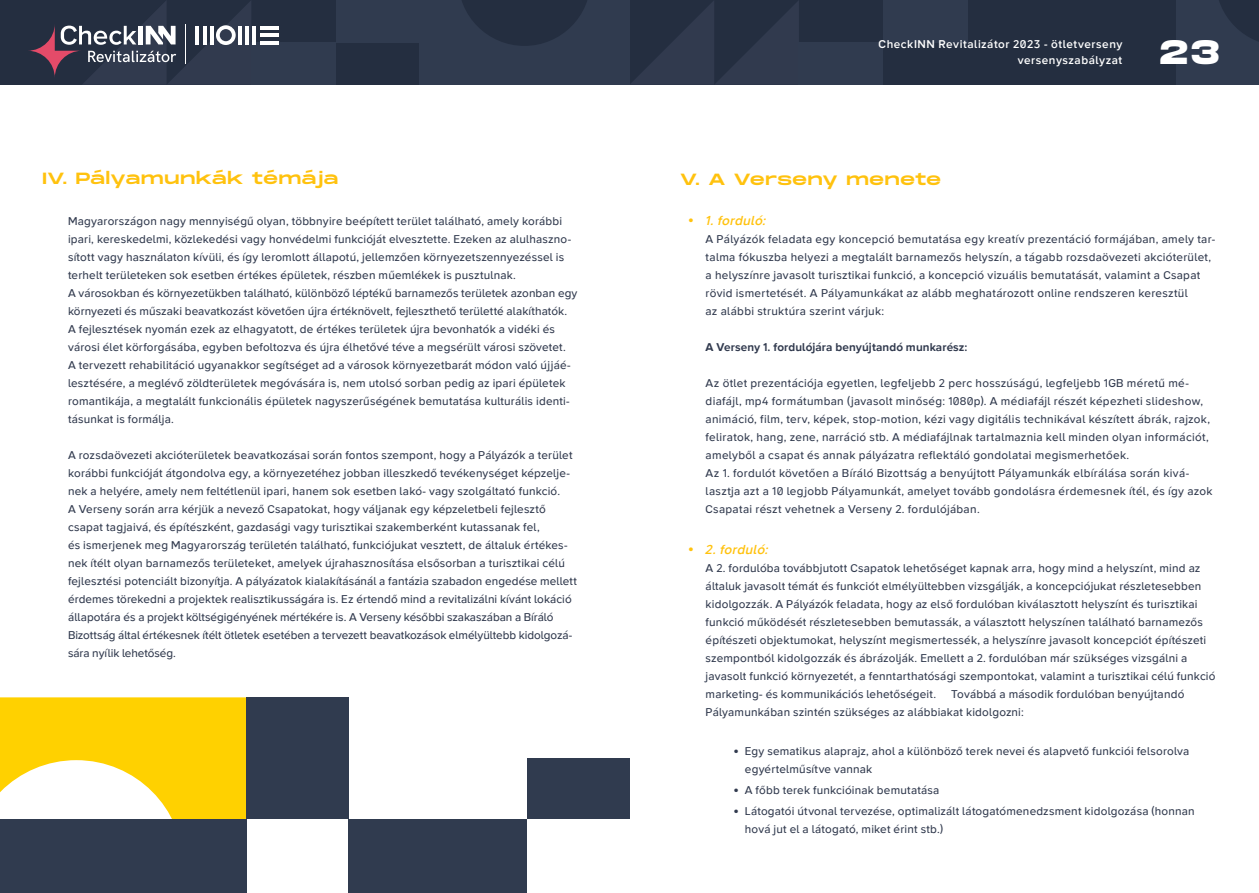
<style>
.page{position:relative;width:1259px;height:893px;background:#fff}
.page>*{position:absolute;margin:0;border:0;box-sizing:border-box;transform-origin:0 0}
.t1{font:700 33.75px "Monument Extended";color:#fff}
.t2{font:16.5px "Monument Extended";letter-spacing:.04em;color:#ffc20e}
.t3{font:italic 600 13.5px "Wonder Unit Sans";letter-spacing:.015em;color:#ffc20e}
.t4{font:500 11.7px/18px "Wonder Unit Sans";letter-spacing:.015em;color:#313a4e}
.t5{font:600 11.7px/16.5px "Wonder Unit Sans";letter-spacing:.045em;color:#fff;text-align:right}
.t6{font:700 11.7px "Wonder Unit Sans";letter-spacing:.01em;color:#313a4e}
.s1{font-family:"Myriad Pro";font-weight:400;font-style:normal;font-size:18px}
.s2{font-size:6px}
</style>
<div class="page">
<svg style="left:0;top:697px;width:246px;height:122px;fill:#ffd100"></svg>
<div style="left:0;top:0;width:1259px;height:85px;background:#242e40"></div>
<svg style="left:629px;top:0;width:170px;height:85px"></svg>
<div style="left:251px;top:42px;width:85px;height:43px;background:#303b4f"></div>
<div style="left:799px;top:42px;width:84px;height:42px;background:#303b4f"></div>
<div style="left:336px;top:0;width:85px;height:42px;background:#303b4f"></div>
<div style="left:883px;top:0;width:84px;height:42px;background:#303b4f"></div>
<div style="left:419px;top:0;width:210px;height:85px;background:#303b4f"></div>
<div style="left:1176px;top:0;width:83px;height:85px;background:#303b4f"></div>
<svg style="left:462px;top:0;width:125px;height:46px"></svg>
<svg style="left:1219px;top:0;width:40px;height:42px"></svg>
<hr style="left:252px;top:26px;width:4px;height:19px;background:#fff">
<hr style="left:260px;top:41px;width:18px;height:4px;background:#fff">
<hr style="left:260px;top:33px;width:18px;height:4px;background:#fff">
<hr style="left:260px;top:26px;width:18px;height:4px;background:#fff">
<svg style="left:28px;top:1px;width:223px;height:83px"></svg>
<div style="left:246px;top:697px;width:103px;height:122px;background:#303b4f"></div>
<div style="left:527px;top:758px;width:102px;height:61px;background:#303b4f"></div>
<div style="left:0;top:819px;width:246px;height:74px;background:#303b4f"></div>
<div style="left:349px;top:819px;width:178px;height:74px;background:#303b4f"></div>
<h2 class="t2" style="left:43px;top:166px;width:297px">IV. Pályamunkák témája</h2>
<p class="t4" style="left:68px;top:212px;width:511px">Magyarországon nagy mennyiségű olyan, többnyire beépített terület található, amely korábbi ipari, kereskedelmi, közlekedési vagy honvédelmi funkcióját elvesztette. Ezeken az alulhaszno&shy;sított vagy használaton kívüli, és így leromlott állapotú, jellemzően környezetszennyezéssel is terhelt területeken sok esetben értékes épületek, részben műemlékek is pusztulnak.<br>A városokban és környezetükben található, különböző léptékű barnamezős területek azonban egy környezeti és műszaki beavatkozást követően újra értéknövelt, fejleszthető területté alakíthatók.<br>A fejlesztések nyomán ezek az elhagyatott, de értékes területek újra bevonhatók a vidéki és városi élet körforgásába, egyben befoltozva és újra élhetővé téve a megsérült városi szövetet.<br>A tervezett rehabilitáció ugyanakkor segítséget ad a városok környezetbarát módon való újjáé&shy;lesztésére, a meglévő zöldterületek megóvására is, nem utolsó sorban pedig az ipari épületek romantikája, a megtalált funkcionális épületek nagyszerűségének bemutatása kulturális identi&shy;tásunkat is formálja.</p>
<p class="t4" style="left:68px;top:446px;width:510px">A rozsdaövezeti akcióterületek beavatkozásai során fontos szempont, hogy a Pályázók a terület korábbi funkcióját átgondolva egy, a környezetéhez jobban illeszkedő tevékenységet képzelje&shy;nek a helyére, amely nem feltétlenül ipari, hanem sok esetben lakó- vagy szolgáltató funkció.<br>A Verseny során arra kérjük a nevező Csapatokat, hogy váljanak egy képzeletbeli fejlesztő csapat tagjaivá, és építészként, gazdasági vagy turisztikai szakemberként kutassanak fel,<br>és ismerjenek meg Magyarország területén található, funkciójukat vesztett, de általuk értékes&shy;nek ítélt olyan barnamezős területeket, amelyek újrahasznosítása elsősorban a turisztikai célú fejlesztési potenciált bizonyítja. A pályázatok kialakításánál a fantázia szabadon engedése mellett érdemes törekedni a projektek realisztikusságára is. Ez értendő mind a revitalizálni kívánt lokáció állapotára és a projekt költségigényének mértékére is. A Verseny későbbi szakaszában a Bíráló Bizottság által értékesnek ítélt ötletek esetében a tervezett beavatkozások elmélyültebb kidolgozá&shy;sára nyílik lehetőség.</p>
<p class="t5" style="left:878px;top:36px;width:245px">CheckINN Revitalizátor 2023 - ötletverseny versenyszabályzat</p>
<h1 class="t1" style="left:1160px;top:28px;width:61px">23</h1>
<h2 class="t2" style="left:680px;top:167px;width:262px">V. A Verseny menete</h2>
<p class="t3" style="left:688px;top:213px;width:79px"><span class="s1">•</span> 1. forduló:</p>
<p class="t4" style="left:705px;top:231px;width:511px">A Pályázók feladata egy koncepció bemutatása egy kreatív prezentáció formájában, amely tar&shy;talma fókuszba helyezi a megtalált barnamezős helyszín, a tágabb rozsdaövezeti akcióterület, a helyszínre javasolt turisztikai funkció, a koncepció vizuális bemutatását, valamint a Csapat rövid ismertetését. A Pályamunkákat az alább meghatározott online rendszeren keresztül<br>az alábbi struktúra szerint várjuk:</p>
<p class="t6" style="left:705px;top:340px;width:263px">A Verseny 1. fordulójára benyújtandó munkarész:</p>
<p class="t4" style="left:705px;top:375px;width:508px">Az ötlet prezentációja egyetlen, legfeljebb 2 perc hosszúságú, legfeljebb 1GB méretű mé&shy;diafájl, mp4 formátumban (javasolt minőség: 1080p). A médiafájl részét képezheti slideshow, animáció, film, terv, képek, stop-motion, kézi vagy digitális technikával készített ábrák, rajzok, feliratok, hang, zene, narráció stb. A médiafájlnak tartalmaznia kell minden olyan információt, amelyből a csapat és annak pályázatra reflektáló gondolatai megismerhetőek.<br>Az 1. fordulót követően a Bíráló Bizottság a benyújtott Pályamunkák elbírálása során kivá&shy;lasztja azt a 10 legjobb Pályamunkát, amelyet tovább gondolásra érdemesnek ítél, és így azok Csapatai részt vehetnek a Verseny 2. fordulójában.</p>
<p class="t3" style="left:688px;top:541px;width:81px"><span class="s1">•</span> 2. forduló:</p>
<p class="t4" style="left:705px;top:559px;width:511px">A 2. fordulóba továbbjutott Csapatok lehetőséget kapnak arra, hogy mind a helyszínt, mind az általuk javasolt témát és funkciót elmélyültebben vizsgálják, a koncepciójukat részletesebben kidolgozzák. A Pályázók feladata, hogy az első fordulóban kiválasztott helyszínt és turisztikai funkció működését részletesebben bemutassák, a választott helyszínen található barnamezős építészeti objektumokat, helyszínt megismertessék, a helyszínre javasolt koncepciót építészeti szempontból kidolgozzák és ábrázolják. Emellett a 2. fordulóban már szükséges vizsgálni a javasolt funkció környezetét, a fenntarthatósági szempontokat, valamint a turisztikai célú funkció marketing- és kommunikációs lehetőségeit.</p>
<p class="t4" style="left:705px;top:685px;width:480px;text-indent:246px">Továbbá a második fordulóban benyújtandó<br>Pályamunkában szintén szükséges az alábbiakat kidolgozni:</p>
<p class="t4" style="left:745px;top:742px;width:446px;text-indent:-11px"><span class="s2">●</span> Egy sematikus alaprajz, ahol a különböző terek nevei és alapvető funkciói felsorolva egyértelműsítve vannak</p>
<p class="t4" style="left:734px;top:781px;width:207px"><span class="s2">●</span> A főbb terek funkcióinak bemutatása</p>
<p class="t4" style="left:745px;top:802px;width:451px;text-indent:-11px"><span class="s2">●</span> Látogatói útvonal tervezése, optimalizált látogatómenedzsment kidolgozása (honnan hová jut el a látogató, miket érint stb.)</p>
</div>
